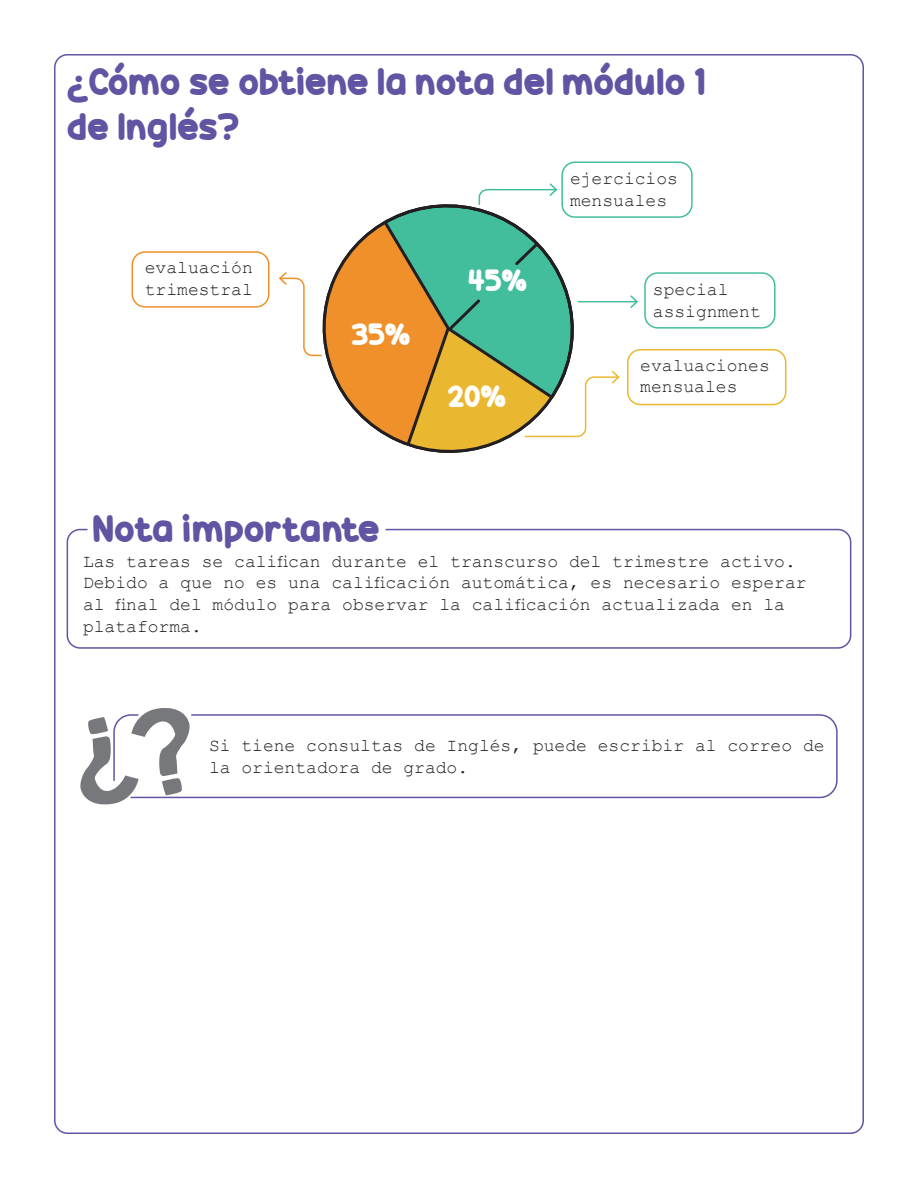
<style>
.page{position:relative;width:918px;height:1188px;background:#fff}
.page>*{position:absolute;margin:0;border:0;box-sizing:border-box;transform-origin:0 0}
.t1{font:37.5px "Candy Beans";letter-spacing:.015em;color:#6054a3}
.t2{font:30px "Candy Beans";color:#fff}
.t3{font:18px/21.6px "Courier New";color:#231f20}
</style>
<div class="page">
<svg style="left:80px;top:708px;width:102px;height:97px"></svg>
<svg style="left:130px;top:713px;width:708px;height:86px"></svg>
<div style="left:132px;top:251px;width:138px;height:57px;border:2px solid #ef902b;border-radius:13px"></div>
<div style="left:561px;top:162px;width:132px;height:56px;border:2px solid #43be9d;border-radius:13px"></div>
<div style="left:644px;top:272px;width:132px;height:57px;border:2px solid #43be9d;border-radius:13px"></div>
<div style="left:627px;top:349px;width:159px;height:56px;border:2px solid #eab730;border-radius:13px"></div>
<hr style="left:578px;top:301px;width:59px;height:1px;background:#43be9d">
<svg style="left:629px;top:295px;width:9px;height:13px"></svg>
<svg style="left:390px;top:189px;width:199px;height:29px"></svg>
<svg style="left:279px;top:218px;width:342px;height:235px"></svg>
<svg style="left:478px;top:183px;width:80px;height:23px"></svg>
<div style="left:67px;top:529px;width:784px;height:120px;border:2px solid #6054a3;border-radius:13px"></div>
<p class="t1" style="left:68px;top:57px;width:639px">¿Cómo se obtiene la nota del módulo 1</p>
<p class="t1" style="left:68px;top:102px;width:174px">de Inglés?</p>
<p class="t3" style="left:145px;top:256px;width:109px">evaluación</p>
<p class="t3" style="left:145px;top:278px;width:109px">trimestral</p>
<p class="t2" style="left:352px;top:314px;width:60px">35%</p>
<p class="t2" style="left:469px;top:261px;width:60px">45%</p>
<p class="t2" style="left:448px;top:377px;width:60px">20%</p>
<p class="t3" style="left:570px;top:167px;width:109px">ejercicios mensuales</p>
<p class="t3" style="left:653px;top:278px;width:77px">special</p>
<p class="t3" style="left:653px;top:300px;width:109px">assignment</p>
<p class="t3" style="left:640px;top:354px;width:131px">evaluaciones mensuales</p>
<p class="t1" style="left:93px;top:504px;width:288px">Nota importante</p>
<p class="t3" style="left:83px;top:550px;width:725px">Las tareas se califican durante el transcurso del trimestre activo.<br>Debido a que no es una calificación automática, es necesario esperar al final del módulo para observar la calificación actualizada en la plataforma.</p>
<p class="t3" style="left:209px;top:734px;width:617px">Si tiene consultas de Inglés, puede escribir al correo de la orientadora de grado.</p>
</div>
